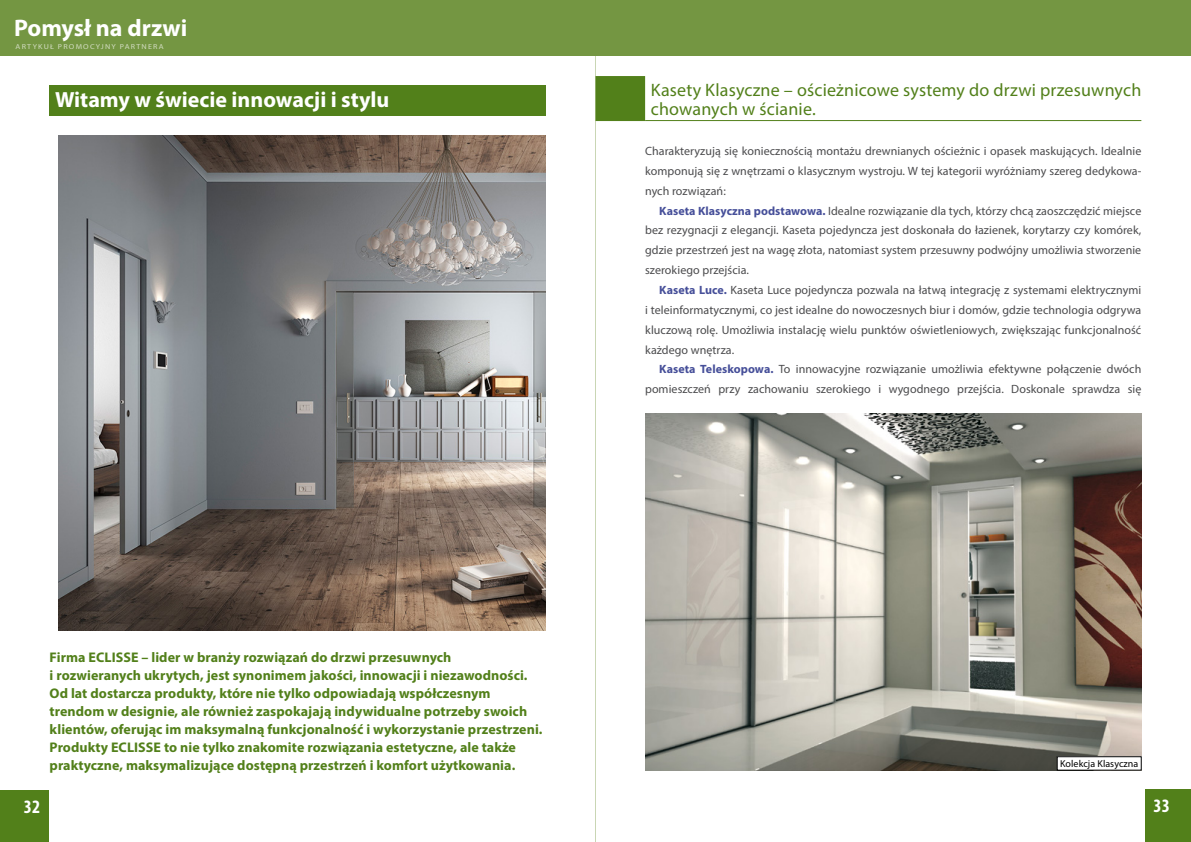
<style>
.page{position:relative;width:1191px;height:842px;background:#fff}
.page>*{position:absolute;margin:0;border:0;box-sizing:border-box;transform-origin:0 0}
.t1{font:700 24px "Myriad Pro";color:#fff}
.t2{font:700 22px "Myriad Pro";color:#fff}
.t3{font:700 condensed 19px "Myriad Pro";color:#fff}
.t4{font:18px/19.8px "Myriad Pro";letter-spacing:.01em;color:#52801a}
.t5{font:700 14px/18px "Myriad Pro";letter-spacing:.005em;color:#52801a}
.t6{font:12px/19.8px "Myriad Pro";letter-spacing:.005em;color:#4b4b4d;text-align:justify}
.t7{font:10px "Myriad Pro";letter-spacing:.005em;color:#000}
.t8{font:7.2px "Myriad Pro";letter-spacing:.15em;color:#d2dcc1;scale:1.11 1}
.s1{font-weight:700;color:#464f99}
</style>
<div class="page">
<hr style="left:595px;top:0;width:1px;height:842px;background:#c9d6b4">
<div style="left:0;top:790px;width:49px;height:52px;background:#52801a"></div>
<div style="left:1145px;top:790px;width:46px;height:52px;background:#52801a"></div>
<div style="left:595px;top:0;width:596px;height:56px;background:#749642"></div>
<div style="left:0;top:0;width:595px;height:56px;background:#749642"></div>
<div style="left:595px;top:76px;width:50px;height:45px;background:#52801a"></div>
<hr style="left:645px;top:120px;width:496px;height:1px;background:#52801a">
<div style="left:50px;top:85px;width:496px;height:31px;background:#52801a"></div>
<img style="left:58px;top:135px;width:488px;height:496px">
<img style="left:645px;top:414px;width:496px;height:356px">
<div style="left:1057px;top:757px;width:84px;height:13px;background:#fff"></div>
<h1 class="t1" style="left:14px;top:12px;width:175px">Pomysł na drzwi</h1>
<p class="t8" style="left:16px;top:42px;width:135px">ARTYKUŁ PROMOCYJNY PARTNERA</p>
<h2 class="t2" style="left:55px;top:85px;width:335px">Witamy w świecie innowacji i stylu</h2>
<p class="t5" style="left:50px;top:648px;width:494px">Firma ECLISSE – lider w branży rozwiązań do drzwi przesuwnych<br>i rozwieranych ukrytych, jest synonimem jakości, innowacji i niezawodności.<br>Od lat dostarcza produkty, które nie tylko odpowiadają współczesnym trendom w designie, ale również zaspokajają indywidualne potrzeby swoich klientów, oferując im maksymalną funkcjonalność i wykorzystanie przestrzeni.<br>Produkty ECLISSE to nie tylko znakomite rozwiązania estetyczne, ale także praktyczne, maksymalizujące dostępną przestrzeń i komfort użytkowania.</p>
<h3 class="t4" style="left:651px;top:79px;width:492px">Kasety Klasyczne – ościeżnicowe systemy do drzwi przesuwnych chowanych w ścianie.</h3>
<p class="t6" style="left:645px;top:141px;width:498px">Charakteryzują się koniecznością montażu drewnianych ościeżnic i opasek maskujących. Idealnie komponują się z wnętrzami o klasycznym wystroju. W tej kategorii wyróżniamy szereg dedykowa&shy;nych rozwiązań:</p>
<p class="t6" style="left:645px;top:200px;width:498px;text-indent:14px"><span class="s1">Kaseta Klasyczna podstawowa.</span> Idealne rozwiązanie dla tych, którzy chcą zaoszczędzić miejsce bez rezygnacji z elegancji. Kaseta pojedyncza jest doskonała do łazienek, korytarzy czy komórek, gdzie przestrzeń jest na wagę złota, natomiast system przesuwny podwójny umożliwia stworzenie szerokiego przejścia.</p>
<p class="t6" style="left:645px;top:280px;width:498px;text-indent:14px"><span class="s1">Kaseta Luce.</span> Kaseta Luce pojedyncza pozwala na łatwą integrację z systemami elektrycznymi i teleinformatycznymi, co jest idealne do nowoczesnych biur i domów, gdzie technologia odgrywa kluczową rolę. Umożliwia instalację wielu punktów oświetleniowych, zwiększając funkcjonalność każdego wnętrza.</p>
<p class="t6" style="left:645px;top:359px;width:498px;text-align:right"><span class="s1">Kaseta Teleskopowa.</span> To innowacyjne rozwiązanie umożliwia efektywne połączenie dwóch pomieszczeń przy zachowaniu szerokiego i wygodnego przejścia. Doskonale sprawdza się</p>
<p class="t7" style="left:1060px;top:758px;width:80px">Kolekcja Klasyczna</p>
<h3 class="t3" style="left:24px;top:795px;width:18px">32</h3>
<h3 class="t3" style="left:1153px;top:794px;width:18px">33</h3>
</div>
